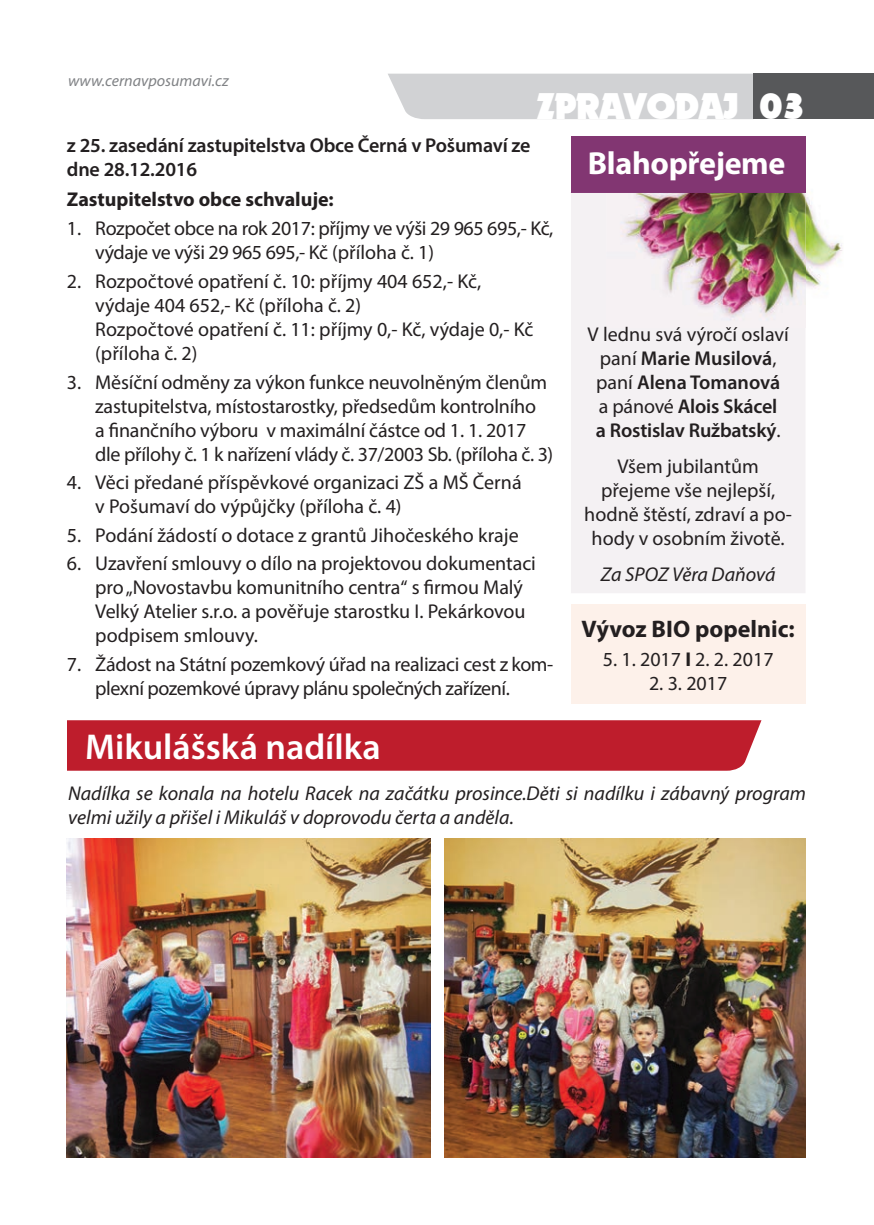
<style>
.page{position:relative;width:874px;height:1225px;background:#fff}
.page>*{position:absolute;margin:0;border:0;box-sizing:border-box;transform-origin:0 0}
.t1{font:600 36px "Myriad Pro";color:#fff}
.t2{font:36px "Dynamo CE";color:#fff}
.t3{font:700 32px "Myriad Pro";letter-spacing:-.01em;color:#fff}
.t4{font:700 24px "Myriad Pro";color:#231f20}
.t5{font:20px/24px "Myriad Pro";letter-spacing:-.005em;color:#231f20}
.t6{font:600 20px/24px "Myriad Pro";letter-spacing:-.01em;color:#231f20}
.t7{font:italic 20px/24px "Myriad Pro";color:#231f20}
.t8{font:20px/24px "Myriad Pro";letter-spacing:-.025em;color:#231f20}
.t9{font:700 20px "Myriad Pro";letter-spacing:-.005em;color:#231f20}
.t10{font:italic 16px "Myriad Pro";color:#808285}
.s1{font-weight:400}
.s2{font-weight:700}
</style>
<div class="page">
<div style="left:388px;top:74px;width:365px;height:45px;background:#d1d2d4"></div>
<div style="left:753px;top:74px;width:120px;height:45px;background:#57585a"></div>
<div style="left:570px;top:604px;width:235px;height:100px;background:#fdf1ea"></div>
<img style="left:805px;top:175px;width:38px;height:153px">
<div style="left:570px;top:136px;width:235px;height:57px;background:#823672"></div>
<div style="left:571px;top:193px;width:234px;height:400px;background:#f4f1f3"></div>
<img style="left:605px;top:193px;width:200px;height:135px">
<div style="left:68px;top:720px;width:693px;height:50px;background:#be1d2c"></div>
<img style="left:67px;top:838px;width:363px;height:319px">
<img style="left:444px;top:838px;width:361px;height:319px">
<p class="t10" style="left:68px;top:70px;width:162px">www.cernavposumavi.cz</p>
<h1 class="t2" style="left:536px;top:83px;width:270px">ZPRAVODAJ 03</h1>
<p class="t6" style="left:67px;top:133px;width:465px">z 25. zasedání zastupitelstva Obce Černá v Pošumaví ze dne 28.12.2016</p>
<p class="t9" style="left:67px;top:186px;width:268px">Zastupitelstvo obce schvaluje:</p>
<p class="t5" style="left:95px;top:216px;width:459px;text-indent:-28px">1. Rozpočet obce na rok 2017: příjmy ve výši 29 965 695,- Kč, výdaje ve výši 29 965 695,- Kč (příloha č. 1)</p>
<p class="t5" style="left:95px;top:269px;width:439px;text-indent:-28px">2. Rozpočtové opatření č. 10: příjmy 404 652,- Kč, výdaje 404 652,- Kč (příloha č. 2)<br>Rozpočtové opatření č. 11: příjmy 0,- Kč, výdaje 0,- Kč (příloha č. 2)</p>
<p class="t5" style="left:95px;top:369px;width:459px;text-indent:-28px">3. Měsíční odměny za výkon funkce neuvolněným členům zastupitelstva, místostarostky, předsedům kontrolního<br>a nančního výboru v maximální částce od 1. 1. 2017 dle přílohy č. 1 k nařízení vlády č. 37/2003 Sb. (příloha č. 3)</p>
<p class="t5" style="left:95px;top:470px;width:427px;text-indent:-28px">4. Věci předané příspěvkové organizaci ZŠ a MŠ Černá v Pošumaví do výpůjčky (příloha č. 4)</p>
<p class="t5" style="left:67px;top:522px;width:453px">5. Podání žádostí o dotace z grantů Jihočeského kraje</p>
<p class="t5" style="left:95px;top:551px;width:442px;text-indent:-28px">6. Uzavření smlouvy o dílo na projektovou dokumentaci pro „Novostavbu komunitního centra“ s rmou Malý Velký Atelier s.r.o. a pověřuje starostku I. Pekárkovou podpisem smlouvy.</p>
<p class="t8" style="left:95px;top:652px;width:459px;text-indent:-28px">7. Žádost na Státní pozemkový úřad na realizaci cest z kom&shy;plexní pozemkové úpravy plánu společných zařízení.</p>
<h2 class="t3" style="left:587px;top:142px;width:199px">Blahopřejeme</h2>
<p class="t6" style="left:587px;top:321px;width:203px;text-align:center"><span class="s1">V lednu svá výročí oslaví paní</span> Marie Musilová<span class="s1">, paní</span> Alena Tomanová<br><span class="s1">a pánové</span> Alois Skácel<br>a Rostislav Ružbatský<span class="s1">.</span></p>
<p class="t5" style="left:584px;top:453px;width:209px;text-align:center">Všem jubilantům přejeme vše nejlepší, hodně štěstí, zdraví a po&shy;hody v osobním životě.</p>
<p class="t7" style="left:600px;top:561px;width:176px">Za SPOZ Věra Daňová</p>
<p class="t4" style="left:581px;top:613px;width:215px">Vývoz BIO popelnic:</p>
<p class="t5" style="left:602px;top:647px;width:172px">5. 1. 2017 <span class="s2">I</span> 2. 2. 2017</p>
<p class="t5" style="left:648px;top:671px;width:80px">2. 3. 2017</p>
<h1 class="t1" style="left:85px;top:724px;width:297px">Mikulášská nadílka</h1>
<p class="t7" style="left:68px;top:781px;width:739px">Nadílka se konala na hotelu Racek na začátku prosince.Děti si nadílku i zábavný program velmi užily a přišel i Mikuláš v doprovodu čerta a anděla.</p>
</div>
